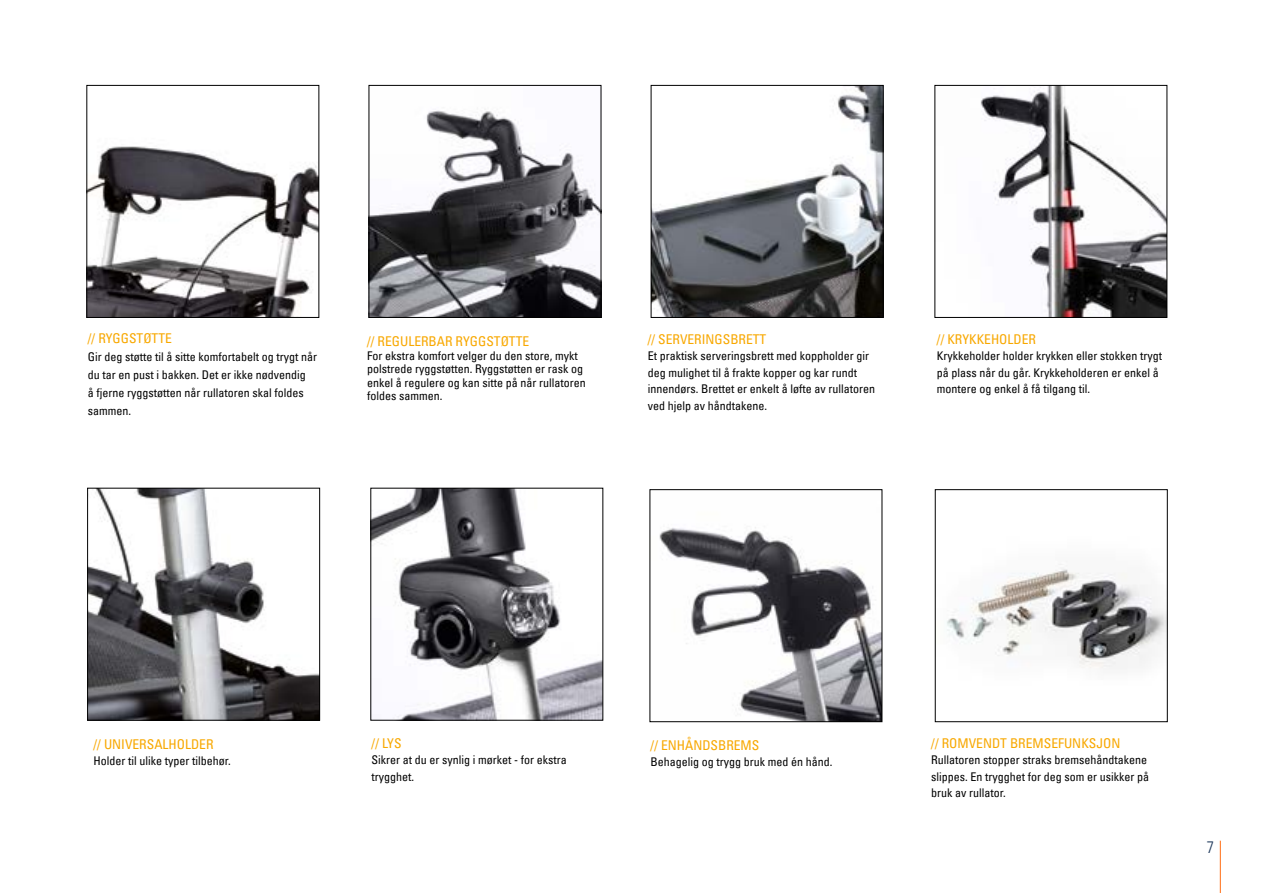
<style>
.page{position:relative;width:1263px;height:893px;background:#fff}
.page>*{position:absolute;margin:0;border:0;box-sizing:border-box;transform-origin:0 0}
.t1{font:16.5px "Univers Com 47 Light Cond";color:#203a5d}
.t2{font:condensed 13.5px "Univers Com 57";color:#f8a800}
.t3{font:condensed 12px/16.5px "Univers Com 57";color:#000}
</style>
<div class="page">
<hr style="left:1220px;top:841px;width:1px;height:52px;background:#ff6c11">
<img style="left:88px;top:146px;width:229px;height:170px">
<div style="left:86px;top:85px;width:233px;height:233px;border:1px solid #000"></div>
<img style="left:659px;top:527px;width:221px;height:193px">
<div style="left:649px;top:489px;width:233px;height:233px;border:1px solid #000"></div>
<img style="left:89px;top:490px;width:229px;height:229px">
<div style="left:87px;top:488px;width:233px;height:233px;border:1px solid #000"></div>
<img style="left:946px;top:564px;width:220px;height:105px">
<div style="left:935px;top:489px;width:233px;height:233px;border:1px solid #000"></div>
<img style="left:653px;top:87px;width:228px;height:229px">
<div style="left:651px;top:85px;width:232px;height:233px;border:1px solid #000"></div>
<img style="left:372px;top:490px;width:229px;height:229px">
<div style="left:370px;top:488px;width:233px;height:233px;border:1px solid #000"></div>
<img style="left:980px;top:87px;width:185px;height:229px">
<div style="left:934px;top:85px;width:233px;height:233px;border:1px solid #000"></div>
<img style="left:371px;top:109px;width:228px;height:207px">
<div style="left:369px;top:85px;width:232px;height:233px;border:1px solid #000"></div>
<p class="t2" style="left:88px;top:330px;width:86px">// RYGGSTØTTE</p>
<p class="t3" style="left:88px;top:348px;width:231px;line-height:18px">Gir deg støtte til å sitte komfortabelt og trygt når du tar en pust i bakken. Det er ikke nødvendig<br>å fjerne ryggstøtten når rullatoren skal foldes sammen.</p>
<p class="t2" style="left:367px;top:333px;width:164px">// REGULERBAR RYGGSTØTTE</p>
<p class="t3" style="left:367px;top:349px;width:220px;line-height:13.5px">For ekstra komfort velger du den store, mykt polstrede ryggstøtten. Ryggstøtten er rask og enkel å regulere og kan sitte på når rullatoren foldes sammen.</p>
<p class="t2" style="left:648px;top:330px;width:120px">// SERVERINGSBRETT</p>
<p class="t3" style="left:648px;top:347px;width:229px">Et praktisk serveringsbrett med koppholder gir deg mulighet til å frakte kopper og kar rundt innendørs. Brettet er enkelt å løfte av rullatoren ved hjelp av håndtakene.</p>
<p class="t2" style="left:937px;top:330px;width:101px">// KRYKKEHOLDER</p>
<p class="t3" style="left:937px;top:348px;width:227px">Krykkeholder holder krykken eller stokken trygt på plass når du går. Krykkeholderen er enkel å montere og enkel å få tilgang til.</p>
<p class="t2" style="left:94px;top:735px;width:122px">// UNIVERSALHOLDER</p>
<p class="t3" style="left:94px;top:752px;width:139px">Holder til ulike typer tilbehør.</p>
<p class="t2" style="left:372px;top:734px;width:31px">// LYS</p>
<p class="t3" style="left:372px;top:751px;width:197px">Sikrer at du er synlig i mørket - for ekstra trygghet.</p>
<p class="t2" style="left:651px;top:736px;width:110px">// ENHÅNDSBREMS</p>
<p class="t3" style="left:651px;top:753px;width:183px">Behagelig og trygg bruk med én hånd.</p>
<p class="t2" style="left:931px;top:734px;width:191px">// ROMVENDT BREMSEFUNKSJON</p>
<p class="t3" style="left:931px;top:751px;width:219px">Rullatoren stopper straks bremsehåndtakene slippes. En trygghet for deg som er usikker på bruk av rullator.</p>
<h1 class="t1" style="left:1207px;top:837px;width:9px">7</h1>
</div>
